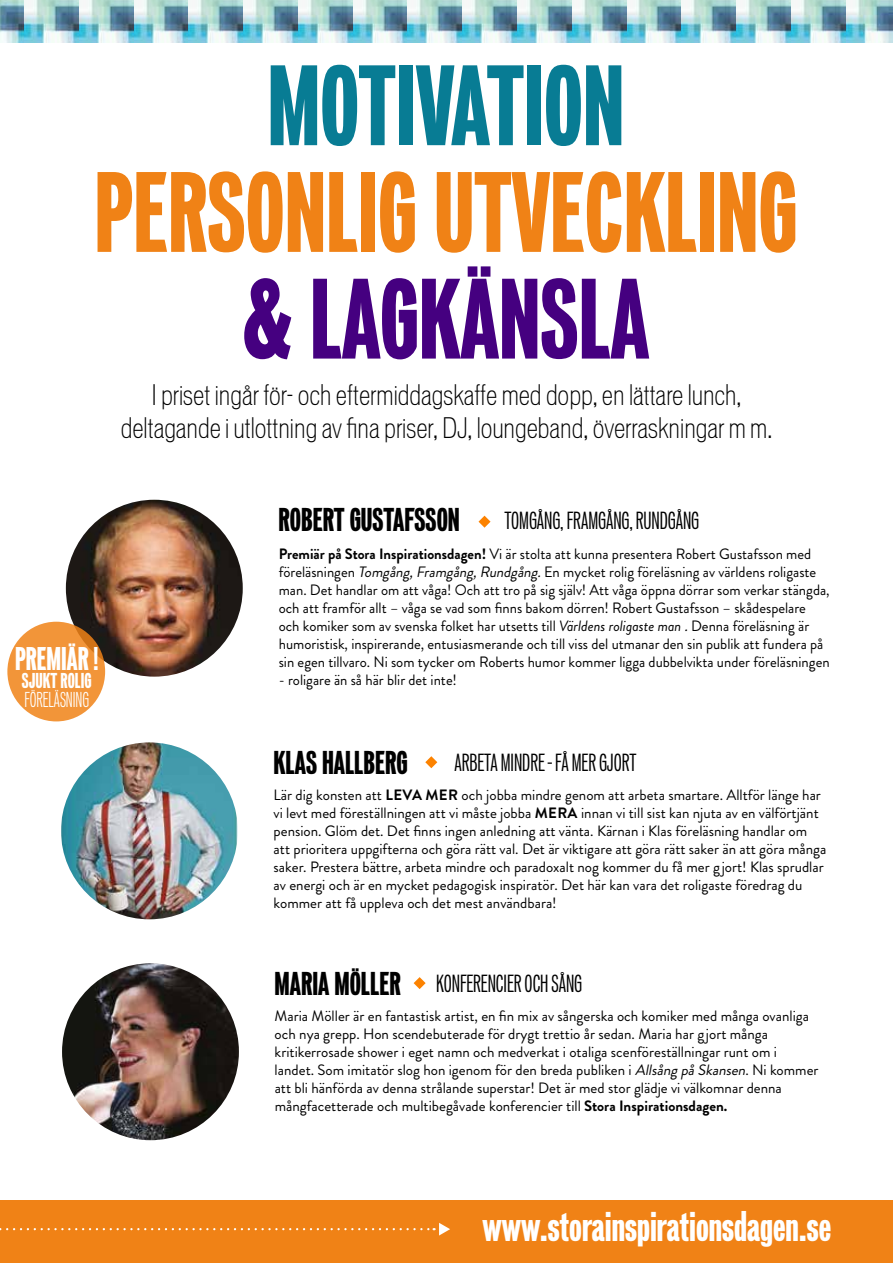
<style>
.page{position:relative;width:893px;height:1263px;background:#fff}
.page>*{position:absolute;margin:0;border:0;box-sizing:border-box;transform-origin:0 0}
.t1{font:900 extra-condensed 103.65px "Vonnes";color:#f08216}
.t2{font:900 extra-condensed 103.65px "Vonnes";color:#087c94}
.t3{font:900 extra-condensed 103.65px "Vonnes";color:#450080}
.t4{font:900 extra-condensed 39px "Vonnes";color:#fff}
.t5{font:900 extra-condensed 30px "Vonnes";color:#000}
.t6{font:900 extra-condensed 29.85px "Vonnes";color:#fff}
.t7{font:300 condensed 27px/32.4px "Vonnes";color:#000;text-align:center}
.t8{font:extra-condensed 22.5px "Vonnes";color:#000}
.t9{font:100 extra-condensed 19.65px "Vonnes";color:#fff}
.t10{font:900 extra-condensed 19.65px "Vonnes";color:#fff}
.t11{font:15px/18px "Brandon Grotesque";color:#000}
.s1{font-weight:700}
.s2{font-style:italic}
.s3{font-weight:900;font-size:30px}
</style>
<div class="page">
<img style="left:0;top:0;width:893px;height:43px">
<div style="left:0;top:1200px;width:893px;height:63px;background:#f08216"></div>
<svg style="left:0;top:1223px;width:450px;height:12px"></svg>
<svg style="left:478px;top:516px;width:13px;height:12px"></svg>
<img style="left:66px;top:500px;width:177px;height:177px;border-radius:88px">
<div style="left:7px;top:622px;width:98px;height:99px;background:#f29539;border-radius:50%"></div>
<img style="left:62px;top:963px;width:177px;height:177px;border-radius:88px">
<svg style="left:414px;top:977px;width:12px;height:12px"></svg>
<img style="left:61px;top:742px;width:177px;height:177px;border-radius:88px">
<svg style="left:425px;top:756px;width:12px;height:12px"></svg>
<h1 class="t2" style="left:268px;top:51px;width:358px">MOTIVATION</h1>
<h1 class="t1" style="left:94px;top:157px;width:705px">PERSONLIG UTVECKLING</h1>
<h1 class="t3" style="left:243px;top:264px;width:408px">&amp; LAGKÄNSLA</h1>
<h3 class="t7" style="left:121px;top:379px;width:653px">I priset ingår för- och eftermiddagskaffe med dopp, en lättare lunch, deltagande i utlottning av fina priser, DJ, loungeband, överraskningar m m.</h3>
<h3 class="t6" style="left:15px;top:642px;width:85px">PREMIÄR !</h3>
<h3 class="t10" style="left:22px;top:670px;width:71px">SJUKT ROLIG</h3>
<h3 class="t9" style="left:25px;top:689px;width:66px">FÖRELÄSNING</h3>
<h3 class="t5" style="left:278px;top:504px;width:183px">ROBERT GUSTAFSSON</h3>
<h3 class="t8" style="left:504px;top:507px;width:196px">TOMGÅNG, FRAMGÅNG, RUNDGÅNG</h3>
<p class="t11" style="left:279px;top:545px;width:552px"><span class="s1">Premiär på Stora Inspirationsdagen!</span> Vi är stolta att kunna presentera Robert Gustafsson med föreläsningen <span class="s2">Tomgång,Framgång,Rundgång.</span>En mycket rolig föreläsning av världens roligaste man. Det handlar om att våga! Och att tro på sig själv! Att våga öppna dörrar som verkar stängda, och att framför allt – våga se vad som finns bakom dörren! Robert Gustafsson – skådespelare och komiker som av svenska folket har utsetts till <span class="s2">Världens roligaste man</span> <span class="s2">.</span>Denna föreläsning är humoristisk, inspirerande, entusiasmerande och till viss del utmanar den sin publik att fundera på sin egen tillvaro. Ni som tycker om Roberts humor kommer ligga dubbelvikta under föreläsningen</p>
<p class="t11" style="left:279px;top:671px;width:180px">- roligare än så här blir det inte!</p>
<h3 class="t5" style="left:274px;top:746px;width:136px">KLAS HALLBERG</h3>
<h3 class="t8" style="left:454px;top:750px;width:184px">ARBETA MINDRE – FÅ MER GJORT</h3>
<p class="t11" style="left:274px;top:786px;width:554px">Lär dig konsten att <span class="s1">LEVA MER</span> och jobba mindre genom att arbeta smartare. Alltför länge har vi levt med föreställningen att vi måste jobba <span class="s1">MERA</span> innan vi till sist kan njuta av en välförtjänt pension. Glöm det. Det finns ingen anledning att vänta. Kärnan i Klas föreläsning handlar om att prioritera uppgifterna och göra rätt val. Det är viktigare att göra rätt saker än att göra många saker. Prestera bättre, arbeta mindre och paradoxalt nog kommer du få mer gjort! Klas sprudlar av energi och är en mycket pedagogisk inspiratör. Det här kan vara det roligaste föredrag du kommer att få uppleva och det mest användbara!</p>
<h3 class="t8" style="left:275px;top:971px;width:309px"><span class="s3">MARIA MÖLLER</span> KONFERENCIER OCH SÅNG</h3>
<p class="t11" style="left:275px;top:1007px;width:545px">Maria Möller är en fantastisk artist, en fin mix av sångerska och komiker med många ovanliga och nya grepp. Hon scendebuterade för drygt trettio år sedan. Maria har gjort många kritikerrosade shower i eget namn och medverkat i otaliga scenföreställningar runt om i landet. Som imitatör slog hon igenom för den breda publiken i <span class="s2">AllsångpåSkansen</span>. Ni kommer att bli hänförda av denna strålande superstar! Det är med stor glädje vi välkomnar denna mångfacetterade och multibegåvade konferencier till <span class="s1">Stora Inspirationsdagen.</span></p>
<h2 class="t4" style="left:483px;top:1205px;width:350px">www.storainspirationsdagen.se</h2>
</div>
